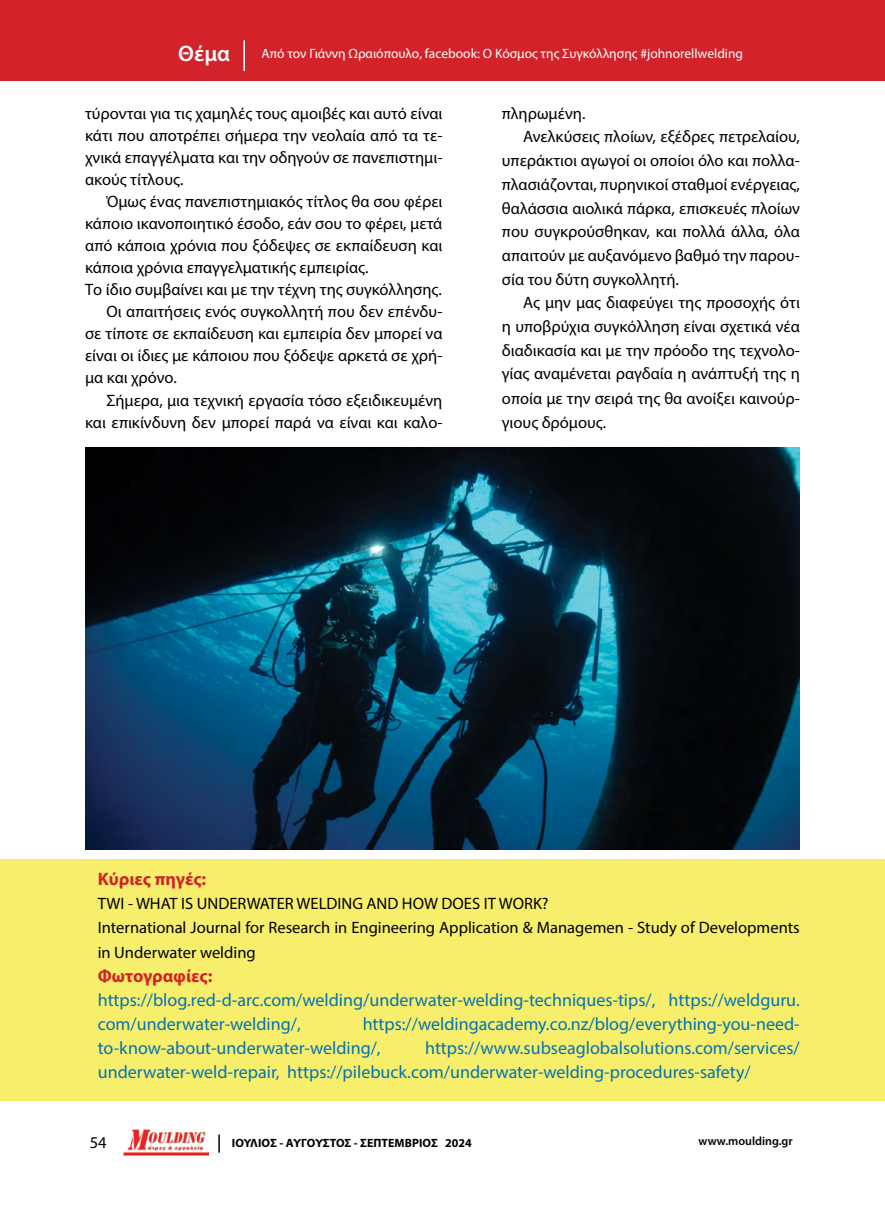
<style>
.page{position:relative;width:885px;height:1217px;background:#fff}
.page>*{position:absolute;margin:0;border:0;box-sizing:border-box;transform-origin:0 0}
.t1{font:600 22.5px "Myriad Pro";color:#fff}
.t2{font:18px/24px "Myriad Pro";color:#0273b7}
.t3{font:700 18px "Myriad Pro";letter-spacing:-.005em;color:#d2232a}
.t4{font:16.5px/22px "Myriad Pro";color:#000}
.t5{font:13.5px "Myriad Pro";color:#fff}
.t6{font:700 12px "Myriad Pro";color:#000}
.t7{font:600 12px "Myriad Pro";color:#000}
</style>
<div class="page">
<svg style="left:218px;top:1134px;width:2px;height:18px"></svg>
<img style="left:123px;top:1129px;width:86px;height:27px">
<div style="left:0;top:0;width:884px;height:80px;background:#d2232a"></div>
<hr style="left:243px;top:40px;width:2px;height:31px;background:#fff">
<img style="left:85px;top:447px;width:714px;height:402px">
<h1 class="t1" style="left:178px;top:39px;width:53px">Θέμα</h1>
<p class="t5" style="left:261px;top:45px;width:483px">Από τον Γιάννη Ωραιόπουλο, facebook: Ο Κόσμος της Συγκόλλησης #johnorellwelding</p>
<p class="t4" style="left:85px;top:102px;width:359px;text-align:justify">τύρονται για τις χαμηλές τους αμοιβές και αυτό είναι κάτι που αποτρέπει σήμερα την νεολαία από τα τε&shy;χνικά επαγγέλματα και την οδηγούν σε πανεπιστημι&shy;ακούς τίτλους.</p>
<p class="t4" style="left:106px;top:190px;width:337px">Όμως ένας πανεπιστημιακός τίτλος θα σου φέρει</p>
<p class="t4" style="left:85px;top:212px;width:359px">κάποιο ικανοποιητικό έσοδο, εάν σου το φέρει, μετά</p>
<p class="t4" style="left:85px;top:234px;width:359px">από κάποια χρόνια που ξόδεψες σε εκπαίδευση και</p>
<p class="t4" style="left:85px;top:256px;width:285px">κάποια χρόνια επαγγελματικής εμπειρίας.</p>
<p class="t4" style="left:85px;top:278px;width:358px">Το ίδιο συμβαίνει και με την τέχνη της συγκόλλησης.</p>
<p class="t4" style="left:106px;top:300px;width:337px">Οι απαιτήσεις ενός συγκολλητή που δεν επένδυ-</p>
<p class="t4" style="left:85px;top:322px;width:359px">σε τίποτε σε εκπαίδευση και εμπειρία δεν μπορεί να</p>
<p class="t4" style="left:85px;top:344px;width:359px">είναι οι ίδιες με κάποιου που ξόδεψε αρκετά σε χρή-</p>
<p class="t4" style="left:85px;top:366px;width:93px">μα και χρόνο.</p>
<p class="t4" style="left:106px;top:388px;width:337px">Σήμερα, μια τεχνική εργασία τόσο εξειδικευμένη</p>
<p class="t4" style="left:85px;top:410px;width:359px">και επικίνδυνη δεν μπορεί παρά να είναι και καλο-</p>
<p class="t4" style="left:502px;top:102px;width:85px">πληρωμένη.</p>
<p class="t4" style="left:523px;top:126px;width:278px">Ανελκύσεις πλοίων, εξέδρες πετρελαίου,</p>
<p class="t4" style="left:502px;top:149px;width:299px">υπεράκτιοι αγωγοί οι οποίοι όλο και πολλα-</p>
<p class="t4" style="left:502px;top:173px;width:299px">πλασιάζονται, πυρηνικοί σταθμοί ενέργειας,</p>
<p class="t4" style="left:502px;top:197px;width:299px">θαλάσσια αιολικά πάρκα, επισκευές πλοίων</p>
<p class="t4" style="left:502px;top:220px;width:299px">που συγκρούσθηκαν, και πολλά άλλα, όλα</p>
<p class="t4" style="left:502px;top:244px;width:299px">απαιτούν με αυξανόμενο βαθμό την παρου-</p>
<p class="t4" style="left:502px;top:268px;width:178px">σία του δύτη συγκολλητή.</p>
<p class="t4" style="left:523px;top:291px;width:278px">Ας μην μας διαφεύγει της προσοχής ότι</p>
<p class="t4" style="left:502px;top:315px;width:299px">η υποβρύχια συγκόλληση είναι σχετικά νέα</p>
<p class="t4" style="left:502px;top:339px;width:299px">διαδικασία και με την πρόοδο της τεχνολο-</p>
<p class="t4" style="left:502px;top:362px;width:299px">γίας αναμένεται ραγδαία η ανάπτυξή της η</p>
<p class="t4" style="left:502px;top:386px;width:299px">οποία με την σειρά της θα ανοίξει καινούρ-</p>
<p class="t4" style="left:502px;top:411px;width:106px">γιους δρόμους.</p>
<p class="t3" style="left:98px;top:867px;width:110px">Κύριες πηγές:</p>
<p class="t4" style="left:98px;top:891px;width:703px;line-height:24px">TWI - WHAT IS UNDERWATER WELDING AND HOW DOES IT WORK?<br>International Journal for Research in Engineering Application &amp; Managemen - Study of Developments in Underwater welding</p>
<p class="t3" style="left:98px;top:963px;width:116px">Φωτογραφίες:</p>
<p class="t2" style="left:98px;top:986px;width:703px">https://blog.red-d-arc.com/welding/underwater-welding-techniques-tips/, https://weldguru. com/underwater-welding/,</p>
<p class="t2" style="left:98px;top:1010px;width:703px;text-indent:265px">https://weldingacademy.co.nz/blog/everything-you-need&shy;to-know-about-underwater-welding/,</p>
<p class="t2" style="left:98px;top:1034px;width:703px;text-indent:327px">https://www.subseaglobalsolutions.com/services/ underwater-weld-repair, https://pilebuck.com/underwater-welding-procedures-safety/</p>
<p class="t4" style="left:90px;top:1130px;width:18px">54</p>
<p class="t7" style="left:698px;top:1133px;width:96px">www.moulding.gr</p>
<p class="t6" style="left:232px;top:1134px;width:241px">ΙΟΥΛΙΟΣ - ΑΥΓΟΥΣΤΟΣ - ΣΕΠΤΕΜΒΡΙΟΣ 2024</p>
</div>
